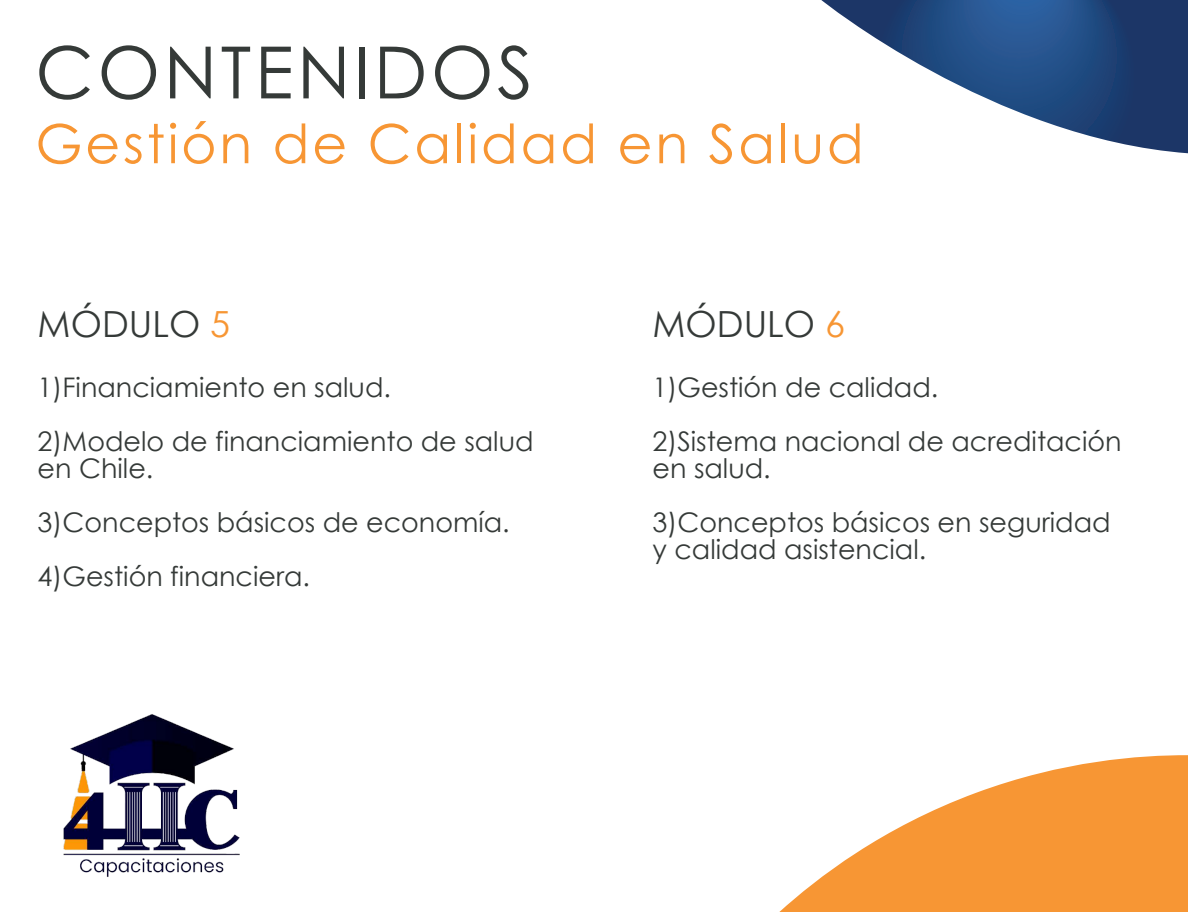
<style>
.page{position:relative;width:1188px;height:912px;background:#fff}
.page>*{position:absolute;margin:0;border:0;box-sizing:border-box;transform-origin:0 0}
.t1{font:72px "Century Gothic";letter-spacing:.05em;color:#353a38}
.t2{font:54px "Century Gothic";letter-spacing:.05em;color:#f79634}
.t3{font:36px "Century Gothic";color:#353a38}
.t4{font:27px/54px "Century Gothic";color:#353a38}
.s1{color:#f79634}
</style>
<div class="page">
<svg style="left:821px;top:0;width:367px;height:153px"></svg>
<svg style="left:779px;top:755px;width:409px;height:157px;fill:#f79634"></svg>
<img style="left:63px;top:714px;width:177px;height:163px">
<h1 class="t1" style="left:35px;top:22px;width:499px">CONTENIDOS</h1>
<h2 class="t2" style="left:35px;top:106px;width:830px">Gestión de Calidad en Salud</h2>
<h3 class="t3" style="left:38px;top:299px;width:194px">MÓDULO <span class="s1">5</span></h3>
<p class="t4" style="left:38px;top:360px;width:497px">1)Financiamiento en salud.<br>2)Modelo de financiamiento de salud</p>
<p class="t4" style="left:38px;top:441px;width:474px">en Chile.<br>3)Conceptos básicos de economía.<br>4)Gestión financiera.</p>
<h3 class="t3" style="left:653px;top:299px;width:194px">MÓDULO <span class="s1">6</span></h3>
<p class="t4" style="left:653px;top:360px;width:471px">1)Gestión de calidad.<br>2)Sistema nacional de acreditación</p>
<p class="t4" style="left:653px;top:441px;width:460px">en salud.<br>3)Conceptos básicos en seguridad</p>
<p class="t4" style="left:653px;top:522px;width:275px">y calidad asistencial.</p>
</div>
